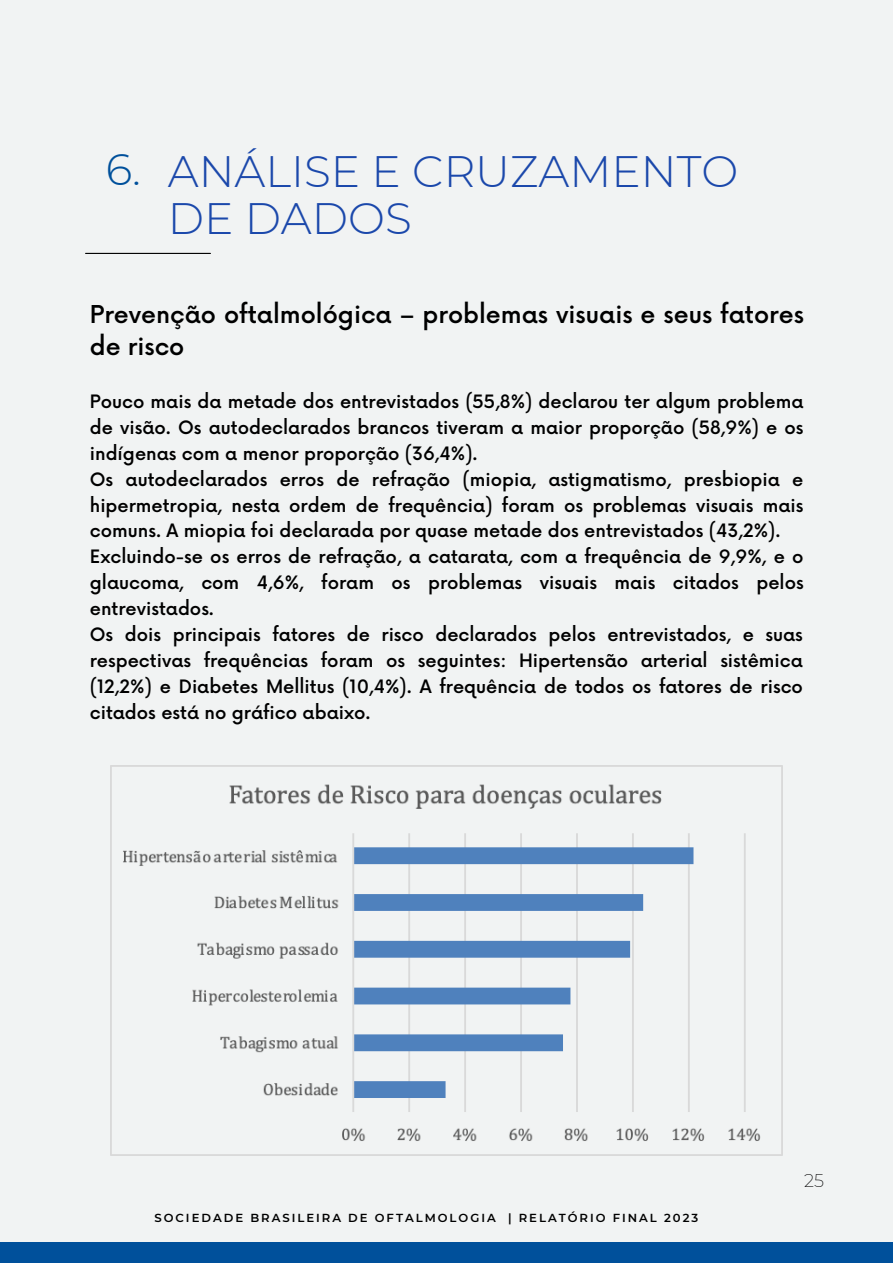
<style>
.page{position:relative;width:893px;height:1264px;background:#fff}
.page>*{position:absolute;margin:0;border:0;box-sizing:border-box;transform-origin:0 0}
.t1{font:300 43.95px/46.5px "Montserrat";color:#1b48ab}
.t2{font:300 43.95px "Montserrat";color:#00509b}
.t3{font:500 24px/32.5px "Now";color:#000}
.t4{font:500 18px/25.8px "Now";color:#000;text-align:justify}
.t5{font:200 18px "Montserrat";color:#000}
.t6{font:600 11.7px "Montserrat";letter-spacing:.17em;color:#000}
</style>
<div class="page">
<div style="left:0;top:0;width:892px;height:1262px;background:#f1f3f3"></div>
<div style="left:0;top:1242px;width:892px;height:20px;background:#00509b"></div>
<hr style="left:86px;top:253px;width:124px;height:1px;background:#000">
<img style="left:111px;top:766px;width:671px;height:388px">
<p class="t2" style="left:106px;top:142px;width:37px">6.</p>
<p class="t1" style="left:168px;top:148px;width:572px">ANÁLISE E CRUZAMENTO<br>DE DADOS</p>
<p class="t3" style="left:90px;top:299px;width:715px">Prevenção oftalmológica – problemas visuais e seus fatores de risco</p>
<p class="t4" style="left:90px;top:390px;width:715px">Pouco mais da metade dos entrevistados (55,8%) declarou ter algum problema de visão. Os autodeclarados brancos tiveram a maior proporção (58,9%) e os indígenas com a menor proporção (36,4%).</p>
<p class="t4" style="left:90px;top:467px;width:715px">Os autodeclarados erros de refração (miopia, astigmatismo, presbiopia e hipermetropia, nesta ordem de frequência) foram os problemas visuais mais comuns. A miopia foi declarada por quase metade dos entrevistados (43,2%).</p>
<p class="t4" style="left:90px;top:545px;width:715px">Excluindo-se os erros de refração, a catarata, com a frequência de 9,9%, e o glaucoma, com 4,6%, foram os problemas visuais mais citados pelos entrevistados.</p>
<p class="t4" style="left:90px;top:622px;width:714px">Os dois principais fatores de risco declarados pelos entrevistados, e suas respectivas frequências foram os seguintes: Hipertensão arterial sistêmica (12,2%) e Diabetes Mellitus (10,4%). A frequência de todos os fatores de risco citados está no gráfico abaixo.</p>
<p class="t6" style="left:154px;top:1210px;width:545px">SOCIEDADE BRASILEIRA DE OFTALMOLOGIA | RELATÓRIO FINAL 2023</p>
<p class="t5" style="left:804px;top:1169px;width:21px">25</p>
</div>
